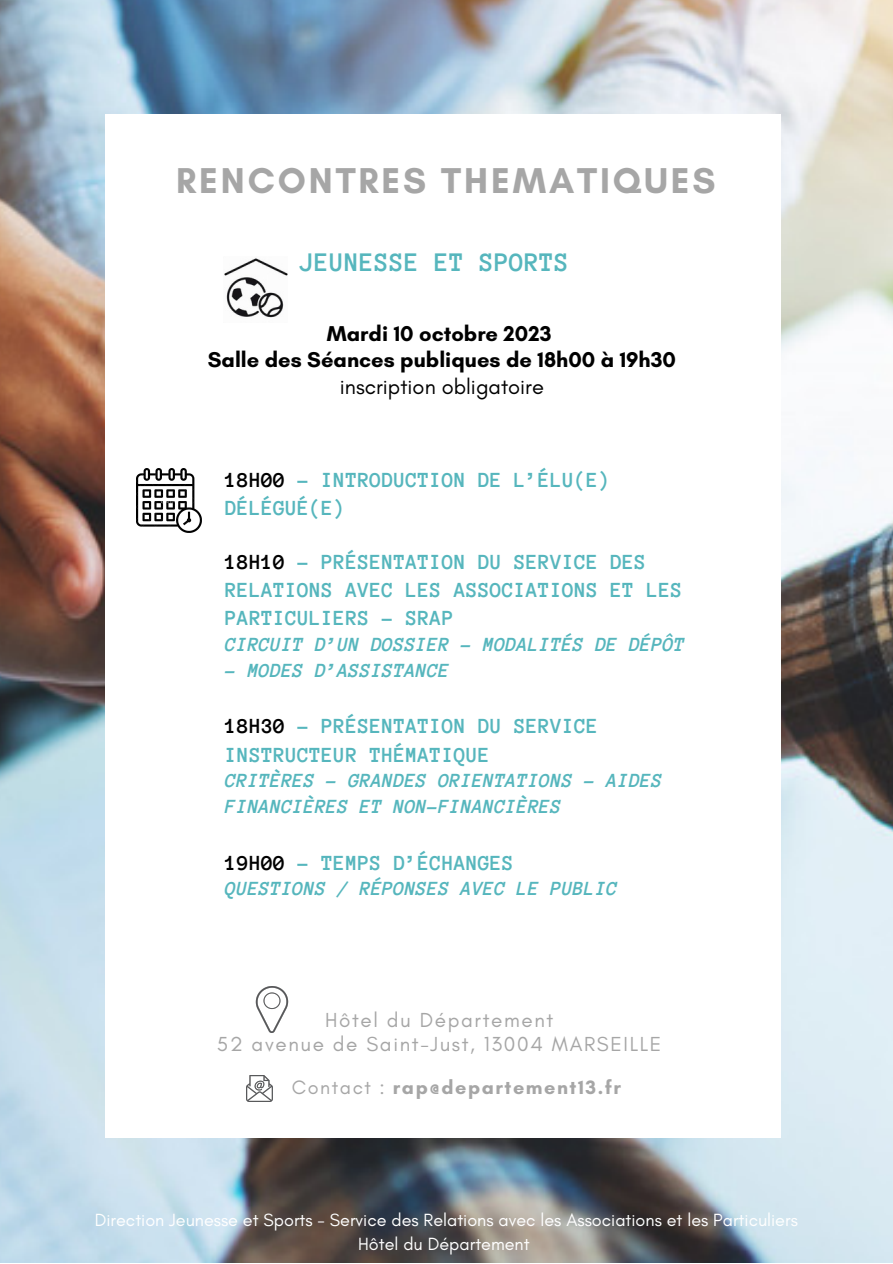
<style>
.page{position:relative;width:893px;height:1264px;background:#fff}
.page>*{position:absolute;margin:0;border:0;box-sizing:border-box;transform-origin:0 0}
.t1{font:700 36.6px "Glacial Indifference";letter-spacing:.08em;color:#a6a6a6}
.t2{font:700 27.45px "Anonymous Pro";color:#56b6bd}
.t3{font:700 22.05px/28px "Anonymous Pro";color:#56b6bd}
.t4{font:700 21.9px "Glacial Indifference";color:#000}
.t5{font:21.9px "Glacial Indifference";color:#000}
.t6{font:20.7px "Glacial Indifference";letter-spacing:.08em;color:#a6a6a6}
.t7{font:italic 700 20.55px/25.8px "Anonymous Pro";color:#56b6bd}
.t8{font:700 19.8px "Glacial Indifference";letter-spacing:.08em;color:#a6a6a6}
.t9{font:18px "Glacial Indifference";color:#fff}
.s1{color:#000}
.s2{font-weight:400}
</style>
<div class="page">
<img style="left:0;top:0;width:892px;height:1262px">
<div style="left:105px;top:114px;width:675px;height:1023px;background:#fff"></div>
<img style="left:246px;top:1075px;width:26px;height:26px">
<img style="left:255px;top:986px;width:33px;height:46px">
<img style="left:137px;top:468px;width:64px;height:64px">
<img style="left:224px;top:258px;width:64px;height:60px">
<p class="t1" style="left:176px;top:158px;width:540px">RENCONTRES THEMATIQUES</p>
<p class="t2" style="left:299px;top:248px;width:271px">JEUNESSE ET SPORTS</p>
<p class="t4" style="left:327px;top:320px;width:226px">Mardi 10 octobre 2023</p>
<p class="t4" style="left:208px;top:346px;width:469px">Salle des Séances publiques de 18h00 à 19h30</p>
<p class="t5" style="left:340px;top:373px;width:205px">inscription obligatoire</p>
<p class="t3" style="left:225px;top:466px;width:387px"><span class="s1">18H00</span> – INTRODUCTION DE L’ÉLU(E)<br>DÉLÉGUÉ(E)</p>
<p class="t3" style="left:225px;top:548px;width:459px"><span class="s1">18H10</span> – PRÉSENTATION DU SERVICE DES<br>RELATIONS AVEC LES ASSOCIATIONS ET LES<br>PARTICULIERS - SRAP</p>
<p class="t7" style="left:225px;top:632px;width:461px">CIRCUIT D’UN DOSSIER – MODALITÉS DE DÉPÔT</p>
<p class="t7" style="left:225px;top:657px;width:226px">– MODES D’ASSISTANCE</p>
<p class="t3" style="left:225px;top:712px;width:374px"><span class="s1">18H30</span> – PRÉSENTATION DU SERVICE<br>INSTRUCTEUR THÉMATIQUE</p>
<p class="t7" style="left:225px;top:768px;width:439px">CRITÈRES – GRANDES ORIENTATIONS – AIDES<br>FINANCIÈRES ET NON-FINANCIÈRES</p>
<p class="t3" style="left:225px;top:848px;width:290px"><span class="s1">19H00</span> – TEMPS D’ÉCHANGES</p>
<p class="t7" style="left:225px;top:876px;width:394px">QUESTIONS / RÉPONSES AVEC LE PUBLIC</p>
<p class="t6" style="left:325px;top:1007px;width:230px">Hôtel du Département</p>
<p class="t6" style="left:217px;top:1031px;width:446px">52 avenue de Saint-Just, 13004 MARSEILLE</p>
<p class="t8" style="left:292px;top:1074px;width:331px"><span class="s2">Contact :</span> rap@departement13.fr</p>
<p class="t9" style="left:95px;top:1208px;width:704px">Direction Jeunesse et Sports - Service des Relations avec les Associations et les Particuliers</p>
<p class="t9" style="left:358px;top:1233px;width:173px">Hôtel du Département</p>
</div>
